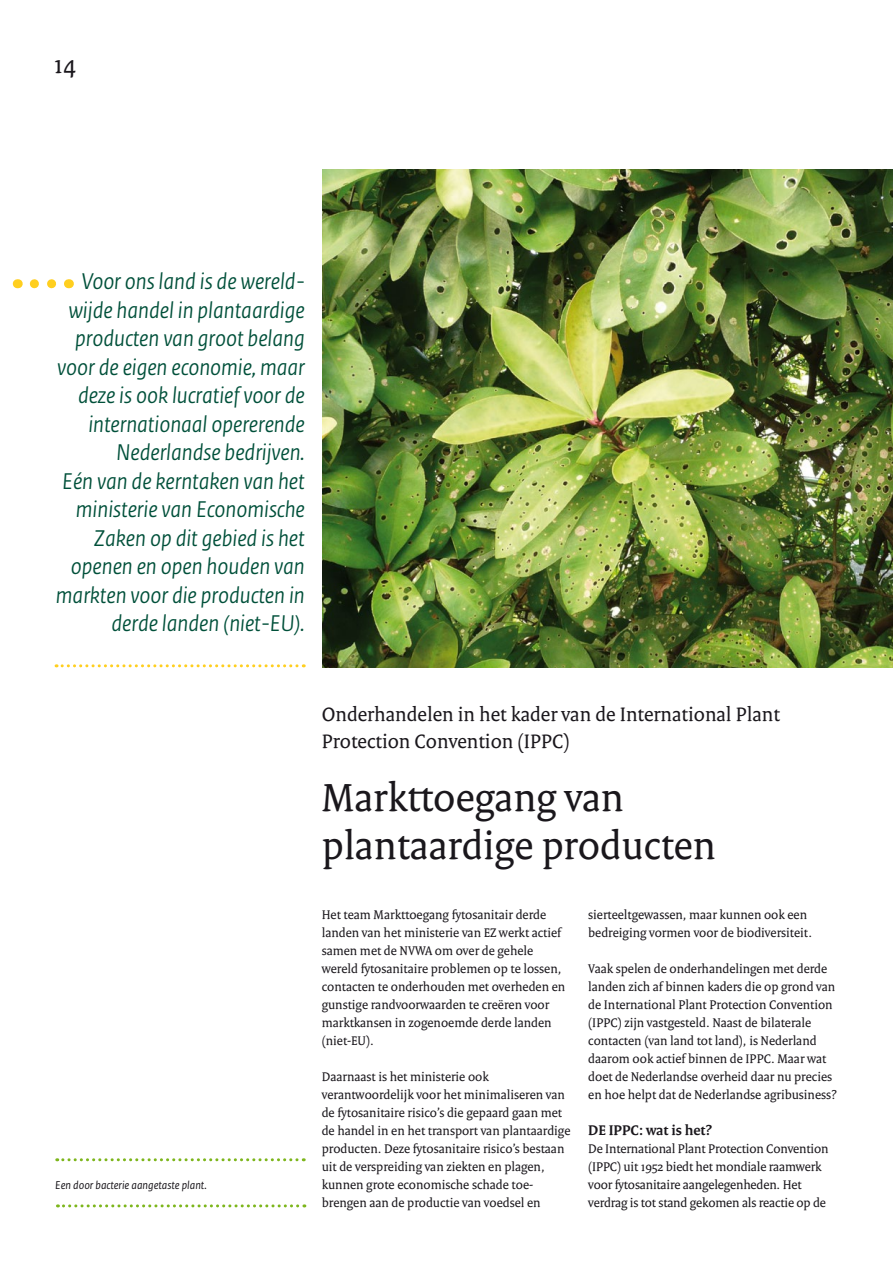
<style>
.page{position:relative;width:893px;height:1263px;background:#fff}
.page>*{position:absolute;margin:0;border:0;box-sizing:border-box;transform-origin:0 0}
.t1{font:42px/48px "Rijksoverheid Serif";color:#1a171c}
.t2{font:27px "Rijksoverheid Serif";color:#1a171c}
.t3{font:italic 24px/28.5px "Rijksoverheid Sans Heading";color:#00503a;text-align:right}
.t4{font:21px/27px "Rijksoverheid Serif";color:#1a171c}
.t5{font:700 15px "Rijksoverheid Serif";color:#1a171c}
.t6{font:13.5px/18px "Rijksoverheid Serif";color:#1a171c}
.t7{font:italic 12px "Rijksoverheid Sans Text";color:#1a171c}
</style>
<div class="page">
<svg style="left:34px;top:279px;width:23px;height:9px"></svg>
<svg style="left:56px;top:664px;width:248px;height:3px"></svg>
<img style="left:322px;top:170px;width:571px;height:497px">
<svg style="left:57px;top:1158px;width:247px;height:3px"></svg>
<svg style="left:57px;top:1204px;width:248px;height:3px"></svg>
<h2 class="t2" style="left:54px;top:48px;width:24px">14</h2>
<p class="t3" style="left:56px;top:268px;width:250px">Voor ons land is de wereld&shy;wijde handel in plantaardige producten van groot belang voor de eigen economie, maar deze is ook lucratief voor de internationaal opererende<br>Nederlandse bedrijven.<br>Eén van de kerntaken van het ministerie van Economische<br>Zaken op dit gebied is het openen en open houden van markten voor die producten in derde landen (niet-EU).</p>
<p class="t7" style="left:55px;top:1179px;width:153px">Een door bacterie aangetaste plant.</p>
<h3 class="t4" style="left:322px;top:701px;width:460px">Onderhandelen in het kader van de International Plant<br>Protection Convention (IPPC)</h3>
<h1 class="t1" style="left:322px;top:773px;width:396px">Markttoegang van plantaardige producten</h1>
<p class="t6" style="left:322px;top:906px;width:245px">Het team Markttoegang fytosanitair derde landen van het ministerie van EZ werkt actief samen met de NVWA om over de gehele wereld fytosanitaire problemen op te lossen, contacten te onderhouden met overheden en gunstige randvoorwaarden te creëren voor marktkansen in zogenoemde derde landen (niet-EU).</p>
<p class="t6" style="left:322px;top:1068px;width:250px">Daarnaast is het ministerie ook verantwoordelijk voor het minimaliseren van de fytosanitaire risico’s die gepaard gaan met de handel in en het transport van plantaardige producten. Deze fytosanitaire risico’s bestaan uit de verspreiding van ziekten en plagen, kunnen grote economische schade toe&shy;brengen aan de productie van voedsel en</p>
<p class="t6" style="left:588px;top:906px;width:225px">sierteeltgewassen, maar kunnen ook een bedreiging vormen voor de biodiversiteit.</p>
<p class="t6" style="left:588px;top:960px;width:250px">Vaak spelen de onderhandelingen met derde landen zich af binnen kaders die op grond van de International Plant Protection Convention (IPPC) zijn vastgesteld. Naast de bilaterale contacten (van land tot land), is Nederland daarom ook actief binnen de IPPC. Maar wat doet de Nederlandse overheid daar nu precies en hoe helpt dat de Nederlandse agribusiness?</p>
<p class="t5" style="left:588px;top:1121px;width:125px">DE IPPC: wat is het?</p>
<p class="t6" style="left:588px;top:1140px;width:242px">De International Plant Protection Convention (IPPC) uit 1952 biedt het mondiale raamwerk voor fytosanitaire aangelegenheden. Het verdrag is tot stand gekomen als reactie op de</p>
</div>
